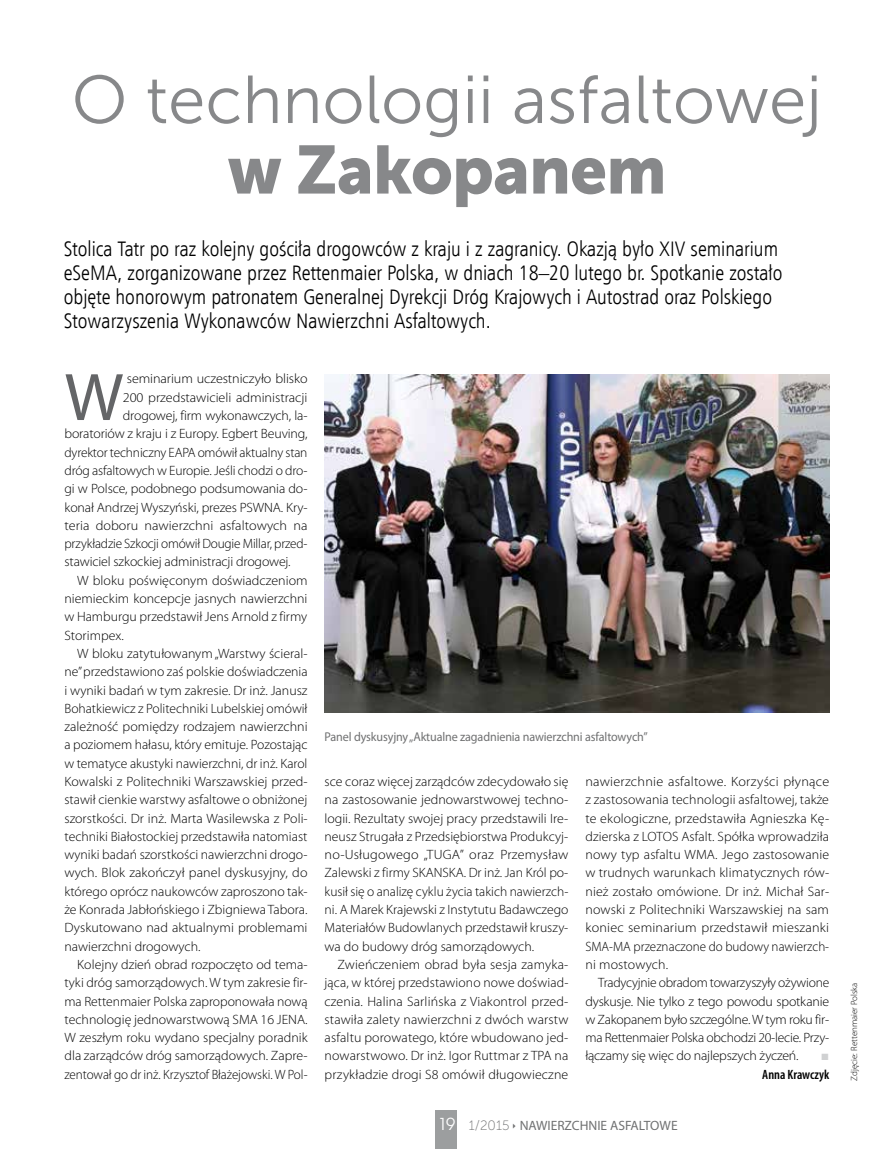
<style>
.page{position:relative;width:893px;height:1149px;background:#fff}
.page>*{position:absolute;margin:0;border:0;box-sizing:border-box;transform-origin:0 0}
.t1{font:67.8px "Myriad Pro";color:#646567}
.t2{font:67.5px "Museo Sans 300";color:#87888a}
.t3{font:67.5px "Museo Sans 900";letter-spacing:-.01em;color:#87888a}
.t4{font:21px/24px "Humnst 777 Lt Cn EU";color:#000}
.t5{font:300 13.5px/18.3px "Myriad Pro";color:#000;text-align:justify}
.t6{font:300 13.5px/18.3px "Myriad Pro";color:#000;text-align:justify;scale:1.05 1}
.t7{font:300 13.5px "Myriad Pro";color:#000;scale:1.04 1}
.t8{font:13.5px "Myriad Pro";color:#707172}
.t9{font:600 condensed 13.5px "Myriad Pro";color:#000}
.t10{font:italic 13.5px "Arial";color:#d0d1d2}
.t11{font:12.75px "Myriad Pro";letter-spacing:-.01em;color:#707172;scale:.95 1}
.t12{font:300 9px "Myriad Pro";color:#000}
.s1{font-family:"Avant Gar Got Itc LCE";font-size:16.5px;color:#fff}
.s2{font-family:"Museo Sans 100"}
</style>
<div class="page">
<div style="left:436px;top:1110px;width:21px;height:38px;background:#9c9e9f"></div>
<img style="left:325px;top:374px;width:504px;height:338px">
<h2 class="t2" style="left:72px;top:63px;width:752px">O technologii asfaltowej</h2>
<h2 class="t3" style="left:227px;top:131px;width:441px">w Zakopanem</h2>
<p class="t4" style="left:64px;top:236px;width:720px">Stolica Tatr po raz kolejny gościła drogowców z kraju i z zagranicy. Okazją było XIV seminarium eSeMA, zorganizowane przez Rettenmaier Polska, w dniach 18–20 lutego br. Spotkanie zostało objęte honorowym patronatem Generalnej Dyrekcji Dróg Krajowych i Autostrad oraz Polskiego Stowarzyszenia Wykonawców Nawierzchni Asfaltowych.</p>
<h1 class="t1" style="left:64px;top:355px;width:61px">W</h1>
<p class="t6" style="left:127px;top:369px;width:174px">seminarium uczestniczyło blisko</p>
<p class="t6" style="left:123px;top:388px;width:177px">200 przedstawicieli administracji</p>
<p class="t5" style="left:123px;top:406px;width:186px">drogowej, firm wykonawczych, la-</p>
<p class="t5" style="left:64px;top:424px;width:245px">boratoriów z kraju i z Europy. Egbert Beuving,</p>
<p class="t5" style="left:64px;top:442px;width:244px">dyrektor techniczny EAPA omówił aktualny stan</p>
<p class="t5" style="left:64px;top:461px;width:245px">dróg asfaltowych w Europie. Jeśli chodzi o dro-</p>
<p class="t5" style="left:64px;top:479px;width:245px">gi w Polsce, podobnego podsumowania do-</p>
<p class="t5" style="left:64px;top:497px;width:245px">konał Andrzej Wyszyński, prezes PSWNA. Kry-</p>
<p class="t6" style="left:64px;top:516px;width:233px">teria doboru nawierzchni asfaltowych na</p>
<p class="t5" style="left:64px;top:534px;width:245px">przykładzie Szkocji omówił Dougie Millar, przed-</p>
<p class="t5" style="left:64px;top:552px;width:228px">stawiciel szkockiej administracji drogowej.</p>
<p class="t7" style="left:77px;top:572px;width:223px">W bloku poświęconym doświadczeniom</p>
<p class="t5" style="left:64px;top:589px;width:245px">niemieckim koncepcje jasnych nawierzchni</p>
<p class="t5" style="left:64px;top:607px;width:244px">w Hamburgu przedstawił Jens Arnold z firmy</p>
<p class="t5" style="left:64px;top:625px;width:61px">Storimpex.</p>
<p class="t5" style="left:77px;top:644px;width:232px">W bloku zatytułowanym „Warstwy ścieral-</p>
<p class="t5" style="left:64px;top:662px;width:245px">ne” przedstawiono zaś polskie doświadczenia</p>
<p class="t5" style="left:64px;top:680px;width:245px">i wyniki badań w tym zakresie. Dr inż. Janusz</p>
<p class="t5" style="left:64px;top:698px;width:245px">Bohatkiewicz z Politechniki Lubelskiej omówił</p>
<p class="t7" style="left:64px;top:718px;width:235px">zależność pomiędzy rodzajem nawierzchni</p>
<p class="t5" style="left:64px;top:735px;width:245px">a poziomem hałasu, który emituje. Pozostając</p>
<p class="t5" style="left:64px;top:753px;width:245px">w tematyce akustyki nawierzchni, dr inż. Karol</p>
<p class="t5" style="left:64px;top:772px;width:245px">Kowalski z Politechniki Warszawskiej przed-</p>
<p class="t5" style="left:64px;top:790px;width:244px">stawił cienkie warstwy asfaltowe o obniżonej</p>
<p class="t5" style="left:64px;top:808px;width:245px">szorstkości. Dr inż. Marta Wasilewska z Poli-</p>
<p class="t5" style="left:64px;top:826px;width:244px">techniki Białostockiej przedstawiła natomiast</p>
<p class="t5" style="left:64px;top:845px;width:245px">wyniki badań szorstkości nawierzchni drogo-</p>
<p class="t6" style="left:64px;top:863px;width:233px">wych. Blok zakończył panel dyskusyjny, do</p>
<p class="t5" style="left:64px;top:881px;width:245px">którego oprócz naukowców zaproszono tak-</p>
<p class="t5" style="left:64px;top:900px;width:244px">że Konrada Jabłońskiego i Zbigniewa Tabora.</p>
<p class="t7" style="left:64px;top:919px;width:235px">Dyskutowano nad aktualnymi problemami</p>
<p class="t5" style="left:64px;top:936px;width:138px">nawierzchni drogowych.</p>
<p class="t5" style="left:77px;top:954px;width:232px">Kolejny dzień obrad rozpoczęto od tema-</p>
<p class="t5" style="left:64px;top:973px;width:245px">tyki dróg samorządowych. W tym zakresie fir-</p>
<p class="t5" style="left:64px;top:991px;width:245px">ma Rettenmaier Polska zaproponowała nową</p>
<p class="t5" style="left:64px;top:1009px;width:245px">technologię jednowarstwową SMA 16 JENA.</p>
<p class="t5" style="left:64px;top:1028px;width:245px">W zeszłym roku wydano specjalny poradnik</p>
<p class="t5" style="left:64px;top:1046px;width:245px">dla zarządców dróg samorządowych. Zapre-</p>
<p class="t5" style="left:64px;top:1064px;width:245px">zentował go dr inż. Krzysztof Błażejowski. W Pol-</p>
<p class="t11" style="left:325px;top:728px;width:342px">Panel dyskusyjny „Aktualne zagadnienia nawierzchni asfaltowych”</p>
<p class="t5" style="left:325px;top:772px;width:245px">sce coraz więcej zarządców zdecydowało się na zastosowanie jednowarstwowej techno&shy;logii. Rezultaty swojej pracy przedstawili Ire&shy;neusz Strugała z Przedsiębiorstwa Produkcyj&shy;no-Usługowego „TUGA” oraz Przemysław Zalewski z firmy SKANSKA. Dr inż. Jan Król po&shy;kusił się o analizę cyklu życia takich nawierzch&shy;ni. A Marek Krajewski z Instytutu Badawczego Materiałów Budowlanych przedstawił kruszy&shy;wa do budowy dróg samorządowych.</p>
<p class="t5" style="left:325px;top:954px;width:245px;text-indent:13px">Zwieńczeniem obrad była sesja zamyka&shy;jąca, w której przedstawiono nowe doświad&shy;czenia. Halina Sarlińska z Viakontrol przed&shy;stawiła zalety nawierzchni z dwóch warstw asfaltu porowatego, które wbudowano jed&shy;nowarstwowo. Dr inż. Igor Ruttmar z TPA na przykładzie drogi S8 omówił długowieczne</p>
<p class="t6" style="left:585px;top:772px;width:234px">nawierzchnie asfaltowe. Korzyści płynące z zastosowania technologii asfaltowej, także te ekologiczne, przedstawiła Agnieszka Kę&shy;dzierska z LOTOS Asfalt. Spółka wprowadziła nowy typ asfaltu WMA. Jego zastosowanie w trudnych warunkach klimatycznych rów&shy;nież zostało omówione. Dr inż. Michał Sar&shy;nowski z Politechniki Warszawskiej na sam koniec seminarium przedstawił mieszanki SMA-MA przeznaczone do budowy nawierzch&shy;ni mostowych.</p>
<p class="t5" style="left:585px;top:973px;width:245px;text-indent:13px">Tradycyjnie obradom towarzyszyły ożywione dyskusje. Nie tylko z tego powodu spotkanie w Zakopanem było szczególne. W tym roku fir&shy;ma Rettenmaier Polska obchodzi 20-lecie. Przy&shy;łączamy się więc do najlepszych życzeń.</p>
<p class="t10" style="left:821px;top:1046px;width:10px">■</p>
<p class="t9" style="left:762px;top:1065px;width:68px">Anna Krawczyk</p>
<p class="t8" style="left:438px;top:1116px;width:241px"><span class="s1">19</span> <span class="s2">1/2015</span> NAWIERZCHNIE ASFALTOWE</p>
<p class="t12" style="left:849px;top:1080px;width:100px;rotate:-90deg">Zdjęcie: Rettenmaier Polska</p>
</div>
